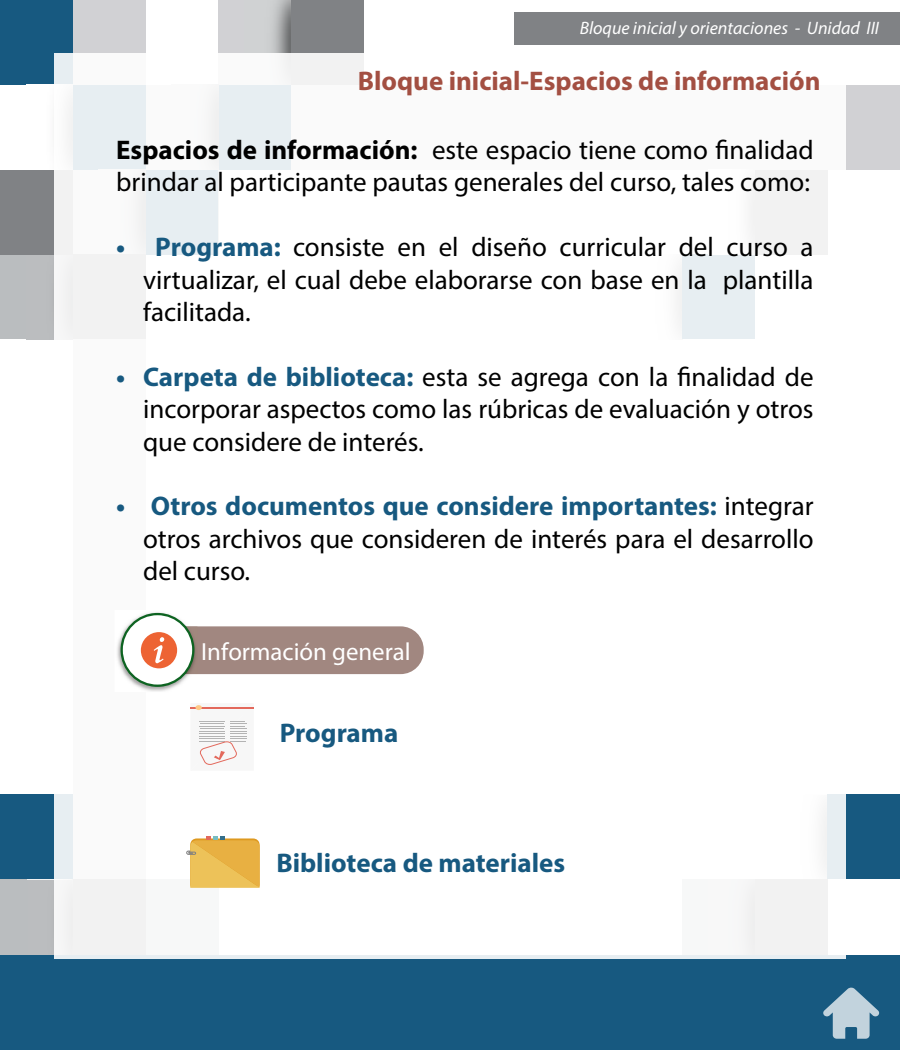
<style>
.page{position:relative;width:900px;height:1050px;background:#fff}
.page>*{position:absolute;margin:0;border:0;box-sizing:border-box;transform-origin:0 0}
.t1{font:27px/32.4px "Myriad Pro";color:#000;text-align:justify}
.t2{font:700 27px "Myriad Pro";color:#a34f42}
.t3{font:700 27px "Myriad Pro";color:#175980}
.t4{font:24.9px "Myriad Pro";color:#fff}
.t5{font:italic 18px "Myriad Pro";color:#fff}
.s1{font-weight:700}
.s2{font-weight:700;color:#175980}
</style>
<div class="page">
<div style="left:0;top:794px;width:73px;height:85px;background:#175980"></div>
<div style="left:73px;top:85px;width:827px;height:85px;background:#d1d1d4"></div>
<div style="left:0;top:879px;width:218px;height:85px;background:#babdbf"></div>
<div style="left:0;top:254px;width:146px;height:85px;background:#babdbf"></div>
<div style="left:73px;top:0;width:73px;height:957px;background:#d1d1d4"></div>
<svg style="left:218px;top:0;width:73px;height:170px;background:#c4c6c7"></svg>
<div style="left:0;top:0;width:73px;height:85px;background:#175980"></div>
<img style="left:27px;top:955px;width:27px;height:1px">
<div style="left:0;top:170px;width:73px;height:84px;background:#808285"></div>
<div style="left:291px;top:0;width:73px;height:85px;background:#808285"></div>
<div style="left:828px;top:794px;width:72px;height:85px;background:#175980"></div>
<div style="left:0;top:956px;width:900px;height:94px;background:#175980"></div>
<div style="left:514px;top:13px;width:386px;height:32px;background:#808285"></div>
<div style="left:54px;top:53px;width:792px;height:906px;background:#fff"></div>
<div style="left:137px;top:626px;width:287px;height:48px;background:#a18780;border-radius:23px"></div>
<img style="left:117px;top:612px;width:81px;height:80px">
<img style="left:186px;top:626px;width:12px;height:48px">
<svg style="left:121px;top:613px;width:73px;height:74px"></svg>
<div style="left:123px;top:615px;width:69px;height:70px;background:#fff;border-radius:50%"></div>
<svg style="left:141px;top:632px;width:36px;height:36px"></svg>
<svg style="left:186px;top:836px;width:74px;height:52px;background:#e9bd5e"></svg>
<svg style="left:190px;top:705px;width:64px;height:60px"></svg>
<svg style="left:823px;top:987px;width:57px;height:52px"></svg>
<p class="t5" style="left:580px;top:17px;width:301px">Bloque inicial y orientaciones - Unidad III</p>
<p class="t2" style="left:358px;top:63px;width:464px">Bloque inicial-Espacios de información</p>
<p class="t1" style="left:116px;top:133px;width:699px"><span class="s1">Espacios de información:</span> este espacio tiene como finalidad brindar al participante pautas generales del curso, tales como:</p>
<p class="t1" style="left:143px;top:230px;width:672px;text-indent:-27px"><span class="s2">• Programa:</span> consiste en el diseño curricular del curso a virtualizar, el cual debe elaborarse con base en la plantilla facilitada.</p>
<p class="t1" style="left:143px;top:360px;width:672px;text-indent:-27px"><span class="s2">• Carpeta de biblioteca:</span> esta se agrega con la finalidad de incorporar aspectos como las rúbricas de evaluación y otros que considere de interés.</p>
<p class="t1" style="left:143px;top:490px;width:672px;text-indent:-27px"><span class="s2">• Otros documentos que considere importantes:</span> integrar otros archivos que consideren de interés para el desarrollo del curso.</p>
<p class="t4" style="left:201px;top:636px;width:211px">Información general</p>
<p class="t3" style="left:280px;top:715px;width:120px">Programa</p>
<p class="t3" style="left:276px;top:845px;width:290px">Biblioteca de materiales</p>
</div>
